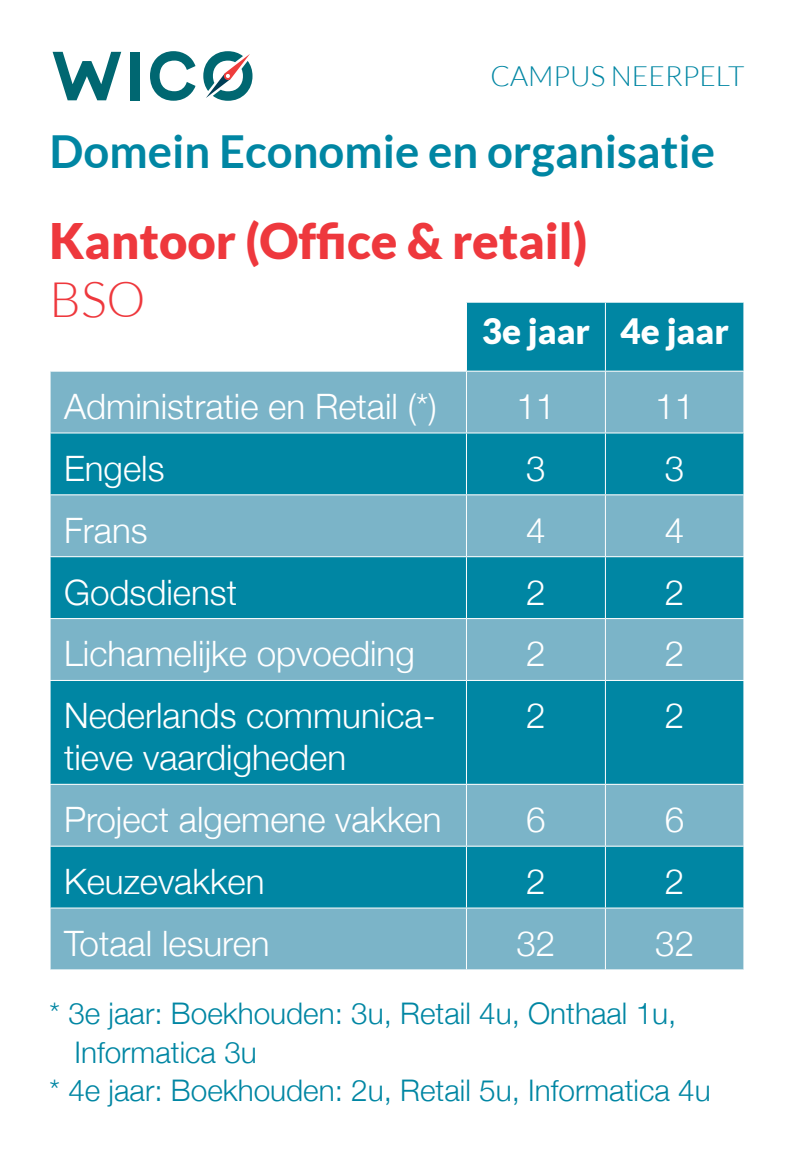
<style>
.page{position:relative;width:794px;height:1171px;background:#fff}
.page>*{position:absolute;margin:0;border:0;box-sizing:border-box;transform-origin:0 0}
.t1{font:900 49px "Lato";color:#ee383d}
.t2{font:300 49px "Lato";color:#ee383d}
.t3{font:700 45.5px "Lato";color:#0086a3}
.t4{font:300 35px/42px "Helvetica Neue";color:#fff}
.t5{font:900 35px "Lato";color:#fff}
.t6{font:300 29.75px "Helvetica Neue";color:#0086a3}
.t7{font:300 28px "Lato";color:#0086a3}
</style>
<div class="page">
<div style="left:467px;top:303px;width:276px;height:67px;background:#0086a3"></div>
<svg style="left:51px;top:372px;width:692px;height:597px;background:#409eb6"></svg>
<hr style="left:605px;top:303px;width:1px;height:68px;background:#fff">
<hr style="left:466px;top:371px;width:1px;height:61px;background:#fff">
<hr style="left:605px;top:371px;width:1px;height:61px;background:#fff">
<hr style="left:50px;top:432px;width:416px;height:1px;background:#fff">
<hr style="left:466px;top:432px;width:139px;height:1px;background:#fff">
<hr style="left:466px;top:433px;width:1px;height:61px;background:#fff">
<hr style="left:605px;top:432px;width:139px;height:1px;background:#fff">
<hr style="left:605px;top:433px;width:1px;height:61px;background:#fff">
<hr style="left:50px;top:494px;width:416px;height:1px;background:#fff">
<hr style="left:466px;top:494px;width:139px;height:1px;background:#fff">
<hr style="left:466px;top:495px;width:1px;height:61px;background:#fff">
<hr style="left:605px;top:494px;width:139px;height:1px;background:#fff">
<hr style="left:605px;top:495px;width:1px;height:61px;background:#fff">
<hr style="left:50px;top:556px;width:416px;height:1px;background:#fff">
<hr style="left:466px;top:556px;width:139px;height:1px;background:#fff">
<hr style="left:466px;top:557px;width:1px;height:61px;background:#fff">
<hr style="left:605px;top:556px;width:139px;height:1px;background:#fff">
<hr style="left:605px;top:557px;width:1px;height:61px;background:#fff">
<hr style="left:50px;top:618px;width:416px;height:1px;background:#fff">
<hr style="left:466px;top:618px;width:139px;height:1px;background:#fff">
<hr style="left:466px;top:619px;width:1px;height:61px;background:#fff">
<hr style="left:605px;top:618px;width:139px;height:1px;background:#fff">
<hr style="left:605px;top:619px;width:1px;height:61px;background:#fff">
<hr style="left:50px;top:680px;width:416px;height:1px;background:#fff">
<hr style="left:466px;top:680px;width:139px;height:1px;background:#fff">
<hr style="left:466px;top:681px;width:1px;height:103px;background:#fff">
<hr style="left:605px;top:680px;width:139px;height:1px;background:#fff">
<hr style="left:605px;top:681px;width:1px;height:103px;background:#fff">
<hr style="left:50px;top:784px;width:416px;height:1px;background:#fff">
<hr style="left:466px;top:784px;width:139px;height:1px;background:#fff">
<hr style="left:466px;top:785px;width:1px;height:61px;background:#fff">
<hr style="left:605px;top:784px;width:139px;height:1px;background:#fff">
<hr style="left:605px;top:785px;width:1px;height:61px;background:#fff">
<hr style="left:50px;top:845px;width:416px;height:2px;background:#fff">
<hr style="left:466px;top:845px;width:139px;height:2px;background:#fff">
<hr style="left:466px;top:846px;width:1px;height:61px;background:#fff">
<hr style="left:605px;top:845px;width:139px;height:2px;background:#fff">
<hr style="left:605px;top:846px;width:1px;height:61px;background:#fff">
<hr style="left:50px;top:907px;width:416px;height:1px;background:#fff">
<hr style="left:466px;top:907px;width:139px;height:1px;background:#fff">
<hr style="left:466px;top:908px;width:1px;height:61px;background:#fff">
<hr style="left:605px;top:907px;width:139px;height:1px;background:#fff">
<hr style="left:605px;top:908px;width:1px;height:61px;background:#fff">
<svg style="left:53px;top:52px;width:68px;height:48px"></svg>
<div style="left:130px;top:52px;width:9px;height:48px;background:#006771"></div>
<svg style="left:203px;top:51px;width:49px;height:50px"></svg>
<svg style="left:150px;top:51px;width:45px;height:50px"></svg>
<p class="t7" style="left:490px;top:61px;width:255px">CAMPUS NEERPELT</p>
<h2 class="t3" style="left:50px;top:126px;width:667px">Domein Economie en organisatie</h2>
<h1 class="t1" style="left:50px;top:212px;width:539px">Kantoor (Office &amp; retail)</h1>
<h1 class="t2" style="left:50px;top:273px;width:98px">BSO</h1>
<p class="t5" style="left:482px;top:311px;width:248px">3e jaar 4e jaar</p>
<p class="t4" style="left:64px;top:383px;width:374px">Administratie en Retail (*)</p>
<p class="t4" style="left:516px;top:383px;width:40px">11</p>
<p class="t4" style="left:655px;top:383px;width:40px">11</p>
<p class="t4" style="left:64px;top:445px;width:102px">Engels</p>
<p class="t4" style="left:526px;top:445px;width:21px">3</p>
<p class="t4" style="left:665px;top:445px;width:21px">3</p>
<p class="t4" style="left:64px;top:507px;width:85px">Frans</p>
<p class="t4" style="left:526px;top:507px;width:21px">4</p>
<p class="t4" style="left:665px;top:507px;width:21px">4</p>
<p class="t4" style="left:64px;top:568px;width:175px">Godsdienst</p>
<p class="t4" style="left:526px;top:568px;width:21px">2</p>
<p class="t4" style="left:665px;top:568px;width:21px">2</p>
<p class="t4" style="left:64px;top:630px;width:352px">Lichamelijke opvoeding</p>
<p class="t4" style="left:526px;top:630px;width:21px">2</p>
<p class="t4" style="left:665px;top:630px;width:21px">2</p>
<p class="t4" style="left:64px;top:692px;width:373px">Nederlands communica&shy;tieve vaardigheden</p>
<p class="t4" style="left:526px;top:692px;width:21px">2</p>
<p class="t4" style="left:665px;top:692px;width:21px">2</p>
<p class="t4" style="left:64px;top:796px;width:379px">Project algemene vakken</p>
<p class="t4" style="left:526px;top:796px;width:21px">6</p>
<p class="t4" style="left:665px;top:796px;width:21px">6</p>
<p class="t4" style="left:64px;top:858px;width:202px">Keuzevakken</p>
<p class="t4" style="left:526px;top:858px;width:21px">2</p>
<p class="t4" style="left:665px;top:858px;width:21px">2</p>
<p class="t4" style="left:64px;top:920px;width:207px">Totaal lesuren</p>
<p class="t4" style="left:516px;top:920px;width:40px">32</p>
<p class="t4" style="left:655px;top:920px;width:40px">32</p>
<p class="t6" style="left:50px;top:990px;width:628px">* 3e jaar: Boekhouden: 3u, Retail 4u, Onthaal 1u,</p>
<p class="t6" style="left:74px;top:1028px;width:184px">Informatica 3u</p>
<p class="t6" style="left:50px;top:1067px;width:662px">* 4e jaar: Boekhouden: 2u, Retail 5u, Informatica 4u</p>
</div>
